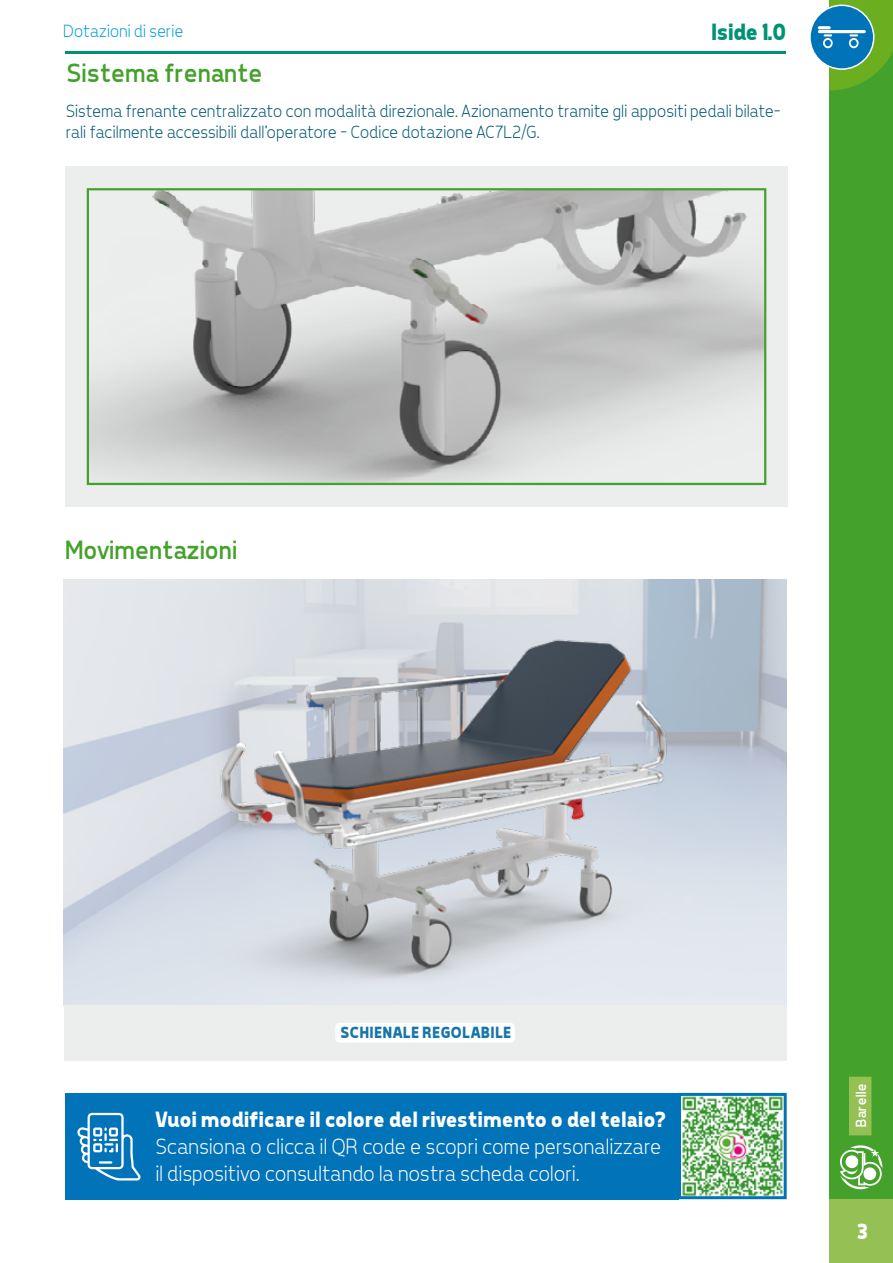
<style>
.page{position:relative;width:893px;height:1263px;background:#fff}
.page>*{position:absolute;margin:0;border:0;box-sizing:border-box;transform-origin:0 0}
.t1{font:27px "Tepeno Sans";color:#44a12b}
.t2{font:700 24px "Tepeno Sans";letter-spacing:-.02em;color:#009274}
.t3{font:300 22.5px/27px "Tepeno Sans";color:#fff}
.t4{font:700 22.5px "Tepeno Sans";color:#fff}
.t5{font:300 18px/21.6px "Tepeno Sans";color:#005674}
.t6{font:300 18px "Tepeno Sans";color:#009ee0}
.t7{font:700 16.5px "Tepeno Sans";letter-spacing:.02em;color:#1675a9}
.t8{font:15px "Tepeno Sans";letter-spacing:.02em;color:#fff}
</style>
<div class="page">
<hr style="left:65px;top:51px;width:720px;height:2px;background:#009274">
<div style="left:829px;top:0;width:64px;height:1263px;background:#44a12b"></div>
<div style="left:829px;top:1199px;width:64px;height:64px;background:#95c154"></div>
<svg style="left:840px;top:1145px;width:42px;height:44px"></svg>
<div style="left:849px;top:1077px;width:22px;height:58px;background:#95c154"></div>
<svg style="left:810px;top:5px;width:64px;height:64px"></svg>
<svg style="left:818px;top:0;width:75px;height:91px"></svg>
<div style="left:65px;top:167px;width:723px;height:340px;background:#eceded"></div>
<img style="left:90px;top:191px;width:673px;height:291px">
<div style="left:87px;top:188px;width:679px;height:297px;border:2px solid #44a12b"></div>
<div style="left:65px;top:1093px;width:613px;height:106px;background:#0073b9"></div>
<svg style="left:77px;top:1113px;width:64px;height:67px"></svg>
<img style="left:682px;top:1097px;width:101px;height:98px">
<div style="left:678px;top:1093px;width:109px;height:106px;border:3px solid #0073b9"></div>
<div style="left:64px;top:1005px;width:722px;height:55px;background:#eceded"></div>
<div style="left:335px;top:1023px;width:180px;height:19px;background:#fff;border-radius:4px"></div>
<img style="left:64px;top:581px;width:723px;height:424px">
<p class="t6" style="left:63px;top:20px;width:121px">Dotazioni di serie</p>
<h2 class="t2" style="left:710px;top:18px;width:77px">Iside 1.0</h2>
<h1 class="t1" style="left:65px;top:57px;width:197px">Sistema frenante</h1>
<p class="t5" style="left:65px;top:99px;width:716px">Sistema frenante centralizzato con modalità direzionale. Azionamento tramite gli appositi pedali bilate&shy;rali facilmente accessibili dall’operatore - Codice dotazione AC7L2/G.</p>
<h1 class="t1" style="left:64px;top:533px;width:174px">Movimentazioni</h1>
<p class="t7" style="left:340px;top:1023px;width:173px">SCHIENALE REGOLABILE</p>
<p class="t4" style="left:154px;top:1106px;width:512px">Vuoi modificare il colore del rivestimento o del telaio?</p>
<p class="t3" style="left:154px;top:1132px;width:507px">Scansiona o clicca il QR code e scopri come personalizzare il dispositivo consultando la nostra scheda colori.</p>
<p class="t8" style="left:852px;top:1128px;width:45px;rotate:-90deg">Barelle</p>
<p class="t4" style="left:855px;top:1218px;width:13px">3</p>
</div>
